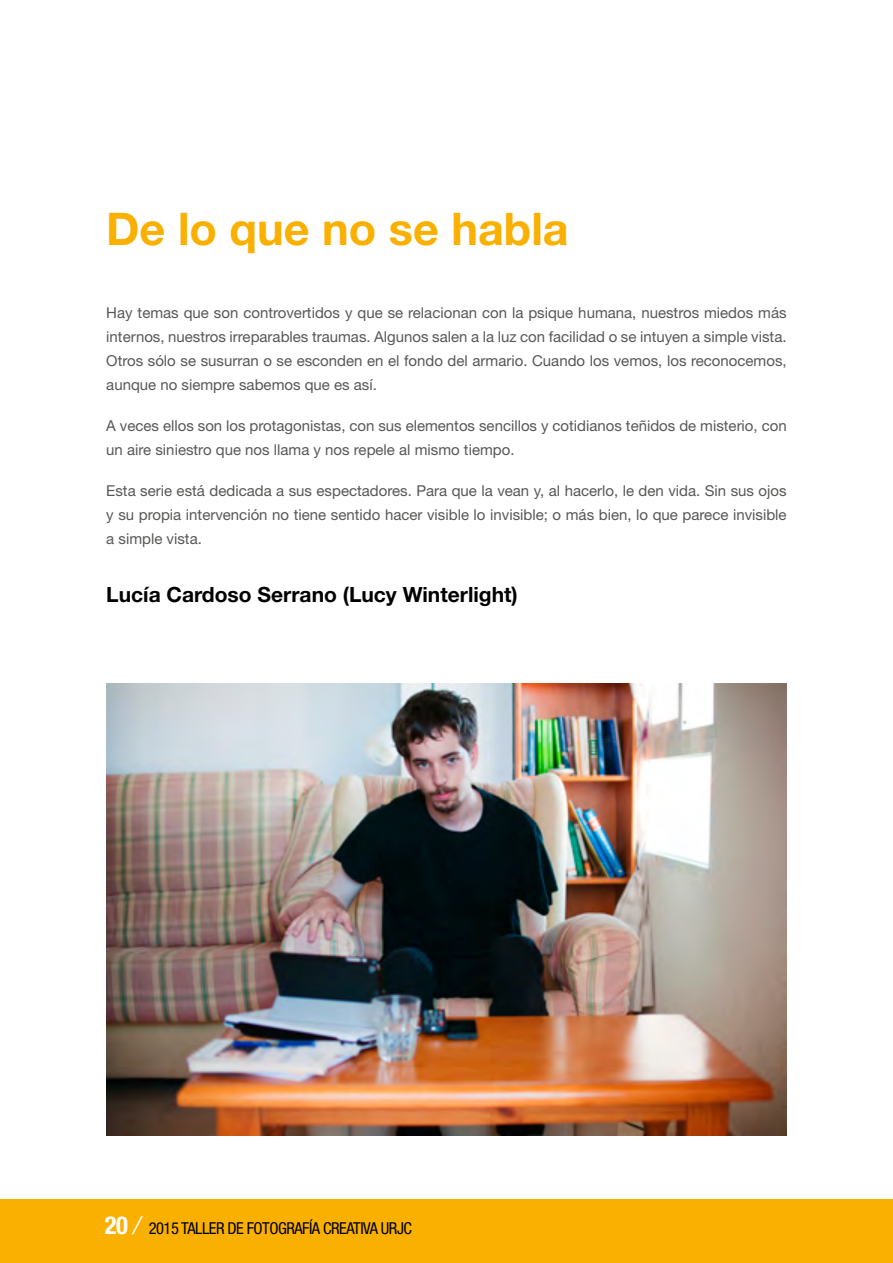
<style>
.page{position:relative;width:893px;height:1263px;background:#fff}
.page>*{position:absolute;margin:0;border:0;box-sizing:border-box;transform-origin:0 0}
.t1{font:700 45px "Helvetica Neue LT Std";color:#f9b000}
.t2{font:700 21px "Helvetica Neue LT Std";color:#000}
.t3{font:condensed 16.5px "Helvetica Neue LT Std";letter-spacing:-.03em;color:#000}
.t4{font:15px/24px "Helvetica Neue LT Std";color:#575756;text-align:justify}
.s1{font-weight:700;font-size:24.75px;color:#fff}
.s2{font-style:italic;font-size:24.75px;color:#fff}
</style>
<div class="page">
<div style="left:0;top:1199px;width:893px;height:64px;background:#f9b000"></div>
<img style="left:106px;top:683px;width:681px;height:452px">
<h1 class="t1" style="left:106px;top:201px;width:464px">De lo que no se habla</h1>
<p class="t4" style="left:106px;top:301px;width:682px">Hay temas que son controvertidos y que se relacionan con la psique humana, nuestros miedos más internos, nuestros irreparables traumas. Algunos salen a la luz con facilidad o se intuyen a simple vista.<br>Otros sólo se susurran o se esconden en el fondo del armario. Cuando los vemos, los reconocemos, aunque no siempre sabemos que es así.</p>
<p class="t4" style="left:106px;top:414px;width:682px">A veces ellos son los protagonistas, con sus elementos sencillos y cotidianos teñidos de misterio, con un aire siniestro que nos llama y nos repele al mismo tiempo.</p>
<p class="t4" style="left:106px;top:479px;width:682px">Esta serie está dedicada a sus espectadores. Para que la vean y, al hacerlo, le den vida. Sin sus ojos y su propia intervención no tiene sentido hacer visible lo invisible; o más bien, lo que parece invisible a simple vista.</p>
<h2 class="t2" style="left:106px;top:582px;width:413px">Lucía Cardoso Serrano (Lucy Winterlight)</h2>
<p class="t3" style="left:105px;top:1218px;width:309px"><span class="s1">20</span> <span class="s2">/</span> 2015 TALLER DE FOTOGRAFÍA CREATIVA URJC</p>
</div>
